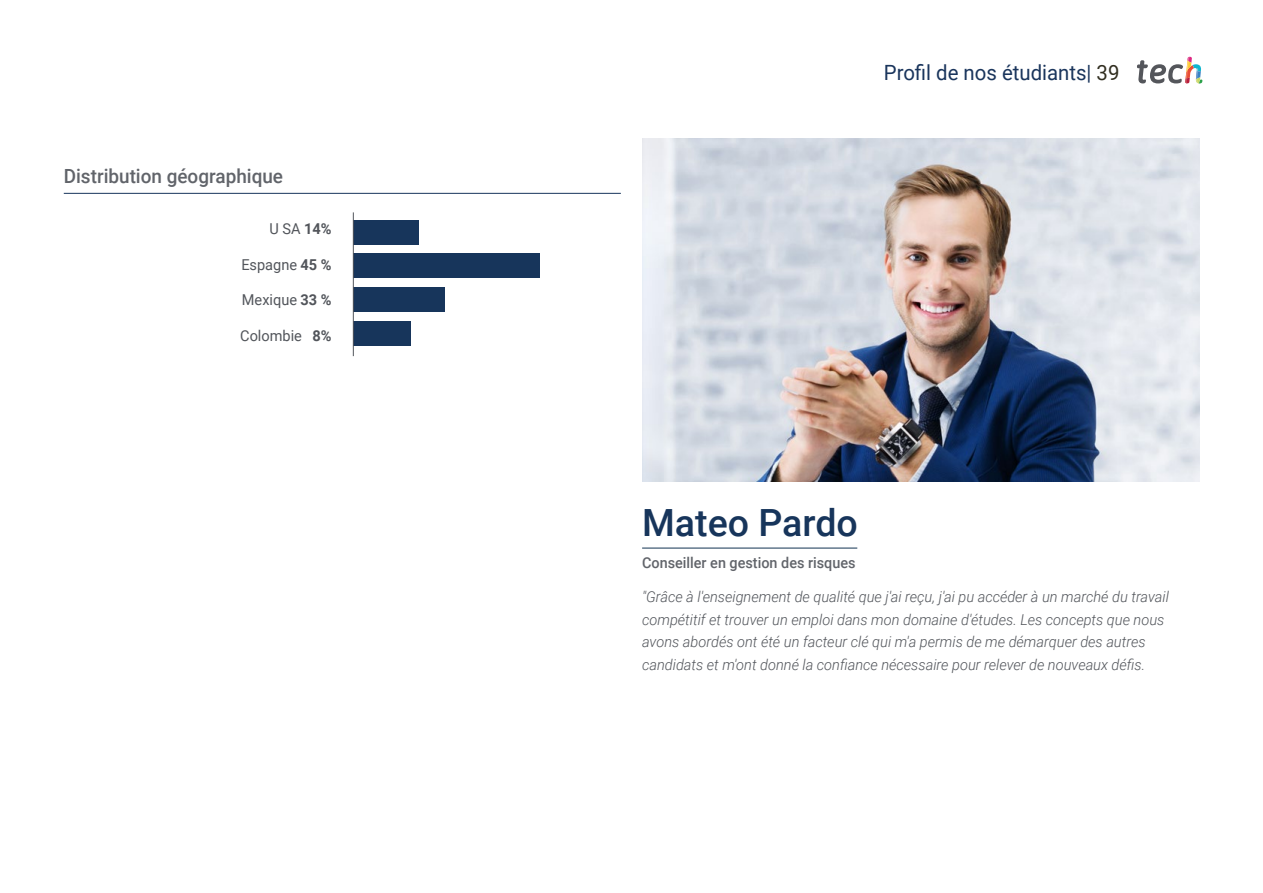
<style>
.page{position:relative;width:1263px;height:893px;background:#fff}
.page>*{position:absolute;margin:0;border:0;box-sizing:border-box;transform-origin:0 0}
.t1{font:500 37.5px "Roboto";color:#17355b}
.t2{font:21px "Roboto";color:#1a355c}
.t3{font:500 19.5px "Roboto";color:#61646a}
.t4{font:italic 300 15px/22.5px "Roboto";color:#52555b}
.t5{font:15px "Roboto";color:#52555b}
.t6{font:500 15px "Roboto";color:#61646a;scale:.96 1}
.s1{font-weight:700}
.s2{color:#312e20}
</style>
<div class="page">
<svg style="left:1137px;top:57px;width:65px;height:27px"></svg>
<hr style="left:642px;top:548px;width:215px;height:1px;background:#123352">
<img style="left:642px;top:138px;width:557px;height:343px">
<hr style="left:64px;top:193px;width:557px;height:1px;background:#17355b">
<div style="left:353px;top:220px;width:66px;height:25px;background:#17355b"></div>
<div style="left:353px;top:254px;width:187px;height:24px;background:#17355b"></div>
<div style="left:353px;top:287px;width:92px;height:25px;background:#17355b"></div>
<div style="left:353px;top:321px;width:58px;height:24px;background:#17355b"></div>
<hr style="left:353px;top:212px;width:1px;height:144px;background:#52555b">
<h3 class="t3" style="left:64px;top:162px;width:221px">Distribution géographique</h3>
<p class="t5" style="left:270px;top:218px;width:64px">U SA <span class="s1">14%</span></p>
<p class="t5" style="left:241px;top:254px;width:92px">Espagne <span class="s1">45 %</span></p>
<p class="t5" style="left:242px;top:289px;width:91px">Mexique <span class="s1">33 %</span></p>
<p class="t5" style="left:240px;top:325px;width:93px">Colombie <span class="s1">8%</span></p>
<h2 class="t2" style="left:884px;top:57px;width:237px">Profil de nos étudiants| <span class="s2">39</span></h2>
<h1 class="t1" style="left:642px;top:496px;width:217px">Mateo Pardo</h1>
<p class="t6" style="left:642px;top:552px;width:224px">Conseiller en gestion des risques</p>
<p class="t4" style="left:642px;top:585px;width:528px">"Grâce à l'enseignement de qualité que j'ai reçu, j'ai pu accéder à un marché du travail compétitif et trouver un emploi dans mon domaine d'études. Les concepts que nous avons abordés ont été un facteur clé qui m'a permis de me démarquer des autres candidats et m'ont donné la confiance nécessaire pour relever de nouveaux défis.</p>
</div>
